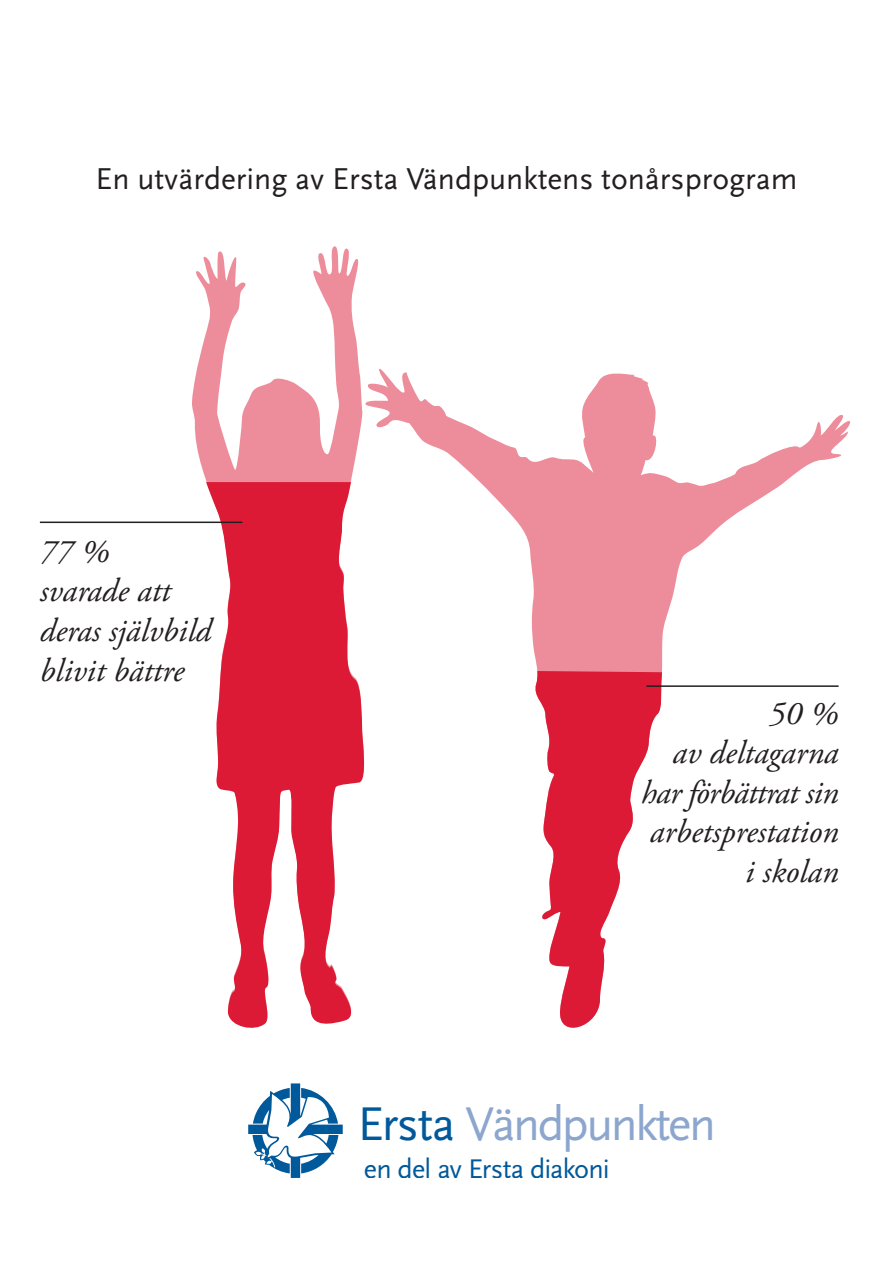
<style>
.page{position:relative;width:893px;height:1263px;background:#fff}
.page>*{position:absolute;margin:0;border:0;box-sizing:border-box;transform-origin:0 0}
.t1{font:49.35px "Scala Sans";letter-spacing:-.05em;color:#8ca6ce}
.t2{font:italic 33px "Adobe Garamond Pro";color:#231f20}
.t3{font:italic 33px "Adobe Garamond Pro";letter-spacing:-.02em;color:#231f20}
.t4{font:31.5px "Scala Sans";color:#231f20}
.t5{font:28.2px "Scala Sans";letter-spacing:-.035em;color:#00599a}
.s1{color:#00599a}
</style>
<div class="page">
<svg style="left:192px;top:246px;width:171px;height:278px"></svg>
<svg style="left:206px;top:482px;width:159px;height:546px;fill:#dc1a36"></svg>
<svg style="left:365px;top:369px;width:485px;height:302px"></svg>
<svg style="left:535px;top:671px;width:127px;height:357px;fill:#dc1a36"></svg>
<hr style="left:40px;top:521px;width:202px;height:2px;background:#231f20">
<hr style="left:646px;top:685px;width:193px;height:2px;background:#231f20">
<svg style="left:248px;top:1083px;width:95px;height:95px"></svg>
<p class="t4" style="left:96px;top:161px;width:703px">En utvärdering av Ersta Vändpunktens tonårsprogram</p>
<p class="t2" style="left:40px;top:532px;width:71px">77 %</p>
<p class="t2" style="left:40px;top:571px;width:132px">svarade att</p>
<p class="t2" style="left:40px;top:611px;width:173px">deras självbild</p>
<p class="t2" style="left:40px;top:650px;width:146px">blivit bättre</p>
<p class="t2" style="left:769px;top:693px;width:71px">50 %</p>
<p class="t2" style="left:672px;top:733px;width:168px">av deltagarna</p>
<p class="t3" style="left:641px;top:772px;width:199px">har förbättrat sin</p>
<p class="t2" style="left:650px;top:812px;width:190px">arbetsprestation</p>
<p class="t2" style="left:745px;top:852px;width:95px">i skolan</p>
<p class="t1" style="left:358px;top:1097px;width:360px"><span class="s1">Ersta</span> Vändpunkten</p>
<p class="t5" style="left:364px;top:1153px;width:247px">en del av Ersta diakoni</p>
</div>
